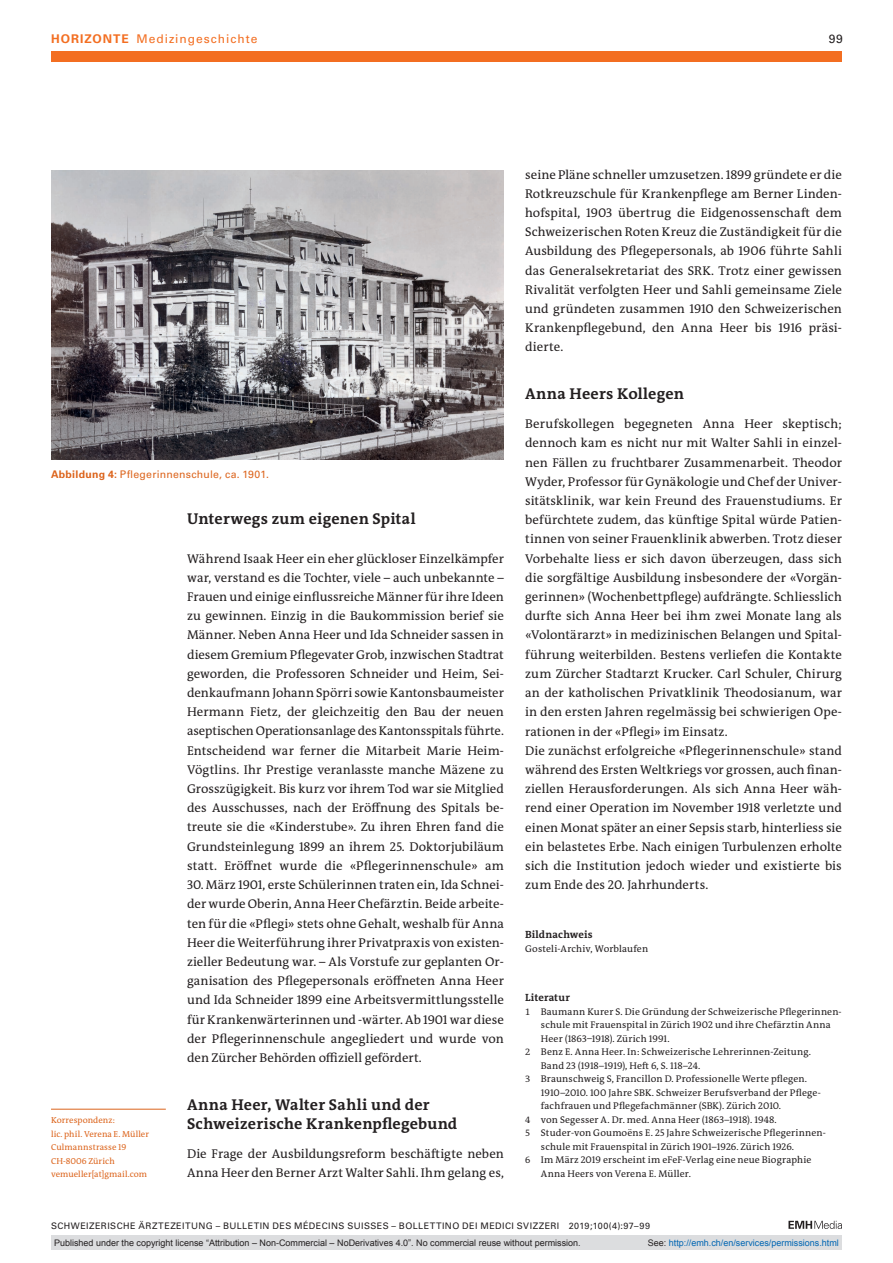
<style>
.page{position:relative;width:893px;height:1263px;background:#fff}
.page>*{position:absolute;margin:0;border:0;box-sizing:border-box;transform-origin:0 0}
.t1{font:700 15.75px/19.2px "The Antiqua B W7";letter-spacing:.015em;color:#231f20}
.t2{font:12.75px/19.2px "The Antiqua B W5 Plain";letter-spacing:.005em;color:#231f20;text-align:justify}
.t3{font:12px "Univers LT Std";letter-spacing:.08em;color:#f36e21}
.t4{font:12px "Univers LT Std";color:#231f20}
.t5{font:10.5px "Univers LT Std";letter-spacing:.025em;color:#dc641c}
.t6{font:700 10.5px "The Antiqua B W7";letter-spacing:.015em;color:#231f20}
.t7{font:9.75px "The Antiqua B W5 Plain";letter-spacing:.015em;color:#231f20}
.t8{font:9px "Arial";color:#231f20}
.t9{font:9px "Univers LT Std";letter-spacing:.05em;color:#231f20}
.t10{font:9px "Arial";color:#0166b3}
.t11{font:8.7px/13.5px "The Antiqua B W5 Plain";letter-spacing:.01em;color:#dc641c}
.s1{font-weight:700}
.s2{font-size:9.3px}
.s3{color:#231f20}
</style>
<div class="page">
<svg style="left:788px;top:1221px;width:54px;height:8px"></svg>
<div style="left:51px;top:51px;width:791px;height:11px;background:#f36e21"></div>
<hr style="left:51px;top:1109px;width:115px;height:1px;background:#dc641c">
<img style="left:51px;top:170px;width:453px;height:289px">
<div style="left:51px;top:1235px;width:791px;height:15px;background:#dcdddf"></div>
<p class="t3" style="left:51px;top:31px;width:208px"><span class="s1">HORIZONTE</span> Medizingeschichte</p>
<p class="t4" style="left:829px;top:31px;width:16px">99</p>
<p class="t5" style="left:51px;top:468px;width:219px"><span class="s1">Abbildung 4:</span> Pflegerinnenschule, ca. 1901.</p>
<p class="t11" style="left:51px;top:1114px;width:99px">Korrespondenz:<br>lic. phil. Verena E. Müller<br>Culmannstrasse 19<br>CH-8006 Zürich vemueller[at]gmail.com</p>
<p class="t1" style="left:187px;top:509px;width:230px">Unterwegs zum eigenen Spital</p>
<p class="t2" style="left:187px;top:549px;width:318px">Während Isaak Heer ein eher glückloser Einzelkämpfer war, verstand es die Tochter, viele – auch unbekannte – Frauen und einige einflussreiche Männer für ihre Ideen zu gewinnen. Einzig in die Baukommission berief sie Männer. Neben Anna Heer und Ida Schneider sassen in diesem Gremium Pflegevater Grob, inzwischen Stadtrat geworden, die Professoren Schneider und Heim, Sei&shy;denkaufmann Johann Spörri sowie Kantonsbaumeister Hermann Fietz, der gleichzeitig den Bau der neuen aseptischen Operationsanlage des Kantonsspitals führte.<br>Entscheidend war ferner die Mitarbeit Marie Heim-Vögtlins. Ihr Prestige veranlasste manche Mäzene zu Grosszügigkeit. Bis kurz vor ihrem Tod war sie Mitglied des Ausschusses, nach der Eröffnung des Spitals be&shy;treute sie die «Kinderstube». Zu ihren Ehren fand die Grundsteinlegung 1899 an ihrem 25. Doktorjubiläum statt. Eröffnet wurde die «Pflegerinnenschule» am</p>
<p class="t2" style="left:187px;top:875px;width:318px">30. März 1901, erste Schülerinnen traten ein, Ida Schnei&shy;der wurde Oberin, Anna Heer Chefärztin. Beide arbeite&shy;ten für die «Pflegi» stets ohne Gehalt, weshalb für Anna Heer die Weiterführung ihrer Privatpraxis von existen&shy;zieller Bedeutung war. – Als Vorstufe zur geplanten Or&shy;ganisation des Pflegepersonals eröffneten Anna Heer und Ida Schneider 1899 eine Arbeitsvermittlungsstelle für Krankenwärterinnen und -wärter. Ab 1901 war diese der Pflegerinnenschule angegliedert und wurde von den Zürcher Behörden offiziell gefördert.</p>
<p class="t1" style="left:187px;top:1095px;width:272px">Anna Heer, Walter Sahli und der<br>Schweizerische Krankenpflegebund</p>
<p class="t2" style="left:187px;top:1144px;width:318px">Die Frage der Ausbildungsreform beschäftigte neben<br>Anna Heer den Berner Arzt Walter Sahli. Ihm gelang es,</p>
<p class="t2" style="left:525px;top:165px;width:318px">seine Pläne schneller umzusetzen. 1899 gründete er die Rotkreuzschule für Krankenpflege am Berner Linden&shy;hofspital, 1903 übertrug die Eidgenossenschaft dem Schweizerischen Roten Kreuz die Zuständigkeit für die Ausbildung des Pflegepersonals, ab 1906 führte Sahli das Generalsekretariat des SRK. Trotz einer gewissen Rivalität verfolgten Heer und Sahli gemeinsame Ziele und gründeten zusammen 1910 den Schweizerischen Krankenpflegebund, den Anna Heer bis 1916 präsi&shy;dierte.</p>
<p class="t1" style="left:525px;top:385px;width:160px">Anna Heers Kollegen</p>
<p class="t2" style="left:525px;top:414px;width:318px;text-align:left">Berufskollegen begegneten Anna Heer skeptisch; dennoch kam es nicht nur mit Walter Sahli in einzel&shy;nen Fällen zu fruchtbarer Zusammenarbeit. Theodor Wyder, Professor für Gynäkologie und Chef der Univer&shy;sitätsklinik, war kein Freund des Frauenstudiums. Er befürchtete zudem, das künftige Spital würde Patien&shy;tinnen von seiner Frauenklinik abwerben. Trotz dieser Vorbehalte liess er sich davon überzeugen, dass sich die sorgfältige Ausbildung insbesondere der «Vorgän&shy;gerinnen» (Wochenbettpflege) aufdrängte. Schliesslich durfte sich Anna Heer bei ihm zwei Monate lang als «Volontärarzt» in medizinischen Belangen und Spital&shy;führung weiterbilden. Bestens verliefen die Kontakte zum Zürcher Stadtarzt Krucker. Carl Schuler, Chirurg an der katholischen Privatklinik Theodosianum, war in den ersten Jahren regelmässig bei schwierigen Ope&shy;rationen in der «Pflegi» im Einsatz.<br>Die zunächst erfolgreiche «Pflegerinnenschule» stand während des Ersten Weltkriegs vor grossen, auch finan&shy;ziellen Herausforderungen. Als sich Anna Heer wäh&shy;rend einer Operation im November 1918 verletzte und einen Monat später an einer Sepsis starb, hinterliess sie ein belastetes Erbe. Nach einigen Turbulenzen erholte sich die Institution jedoch wieder und existierte bis zum Ende des 20. Jahrhunderts.</p>
<p class="t6" style="left:525px;top:928px;width:69px">Bildnachweis</p>
<p class="t7" style="left:525px;top:942px;width:124px">Gosteli-Archiv, Worblaufen</p>
<p class="t6" style="left:525px;top:991px;width:46px">Literatur</p>
<p class="t7" style="left:525px;top:1005px;width:318px"><span class="s2">1</span> Baumann Kurer S. Die Gründung der Schweizerische Pflegerinnen-</p>
<p class="t7" style="left:541px;top:1019px;width:291px">schule mit Frauenspital in Zürich 1902 und ihre Chefärztin Anna</p>
<p class="t7" style="left:541px;top:1032px;width:130px">Heer (1863–1918). Zürich 1991.</p>
<p class="t7" style="left:525px;top:1046px;width:287px"><span class="s2">2</span> Benz E. Anna Heer. In: Schweizerische Lehrerinnen-Zeitung.</p>
<p class="t7" style="left:541px;top:1059px;width:161px">Band 23 (1918–1919), Heft 6, S. 118–24.</p>
<p class="t7" style="left:525px;top:1073px;width:283px"><span class="s2">3</span> Braunschweig S, Francillon D. Professionelle Werte pflegen.</p>
<p class="t7" style="left:541px;top:1086px;width:280px">1910–2010. 100 Jahre SBK. Schweizer Berufsverband der Pflege-</p>
<p class="t7" style="left:541px;top:1100px;width:242px">fachfrauen und Pflegefachmänner (SBK). Zürich 2010.</p>
<p class="t7" style="left:525px;top:1113px;width:253px"><span class="s2">4</span> von Segesser A. Dr. med. Anna Heer (1863–1918). 1948.</p>
<p class="t7" style="left:525px;top:1127px;width:302px"><span class="s2">5</span> Studer-von Goumoëns E. 25 Jahre Schweizerische Pflegerinnen-</p>
<p class="t7" style="left:541px;top:1140px;width:255px">schule mit Frauenspital in Zürich 1901–1926. Zürich 1926.</p>
<p class="t7" style="left:525px;top:1154px;width:288px"><span class="s2">6</span> Im März 2019 erscheint im eFeF-Verlag eine neue Biographie</p>
<p class="t7" style="left:541px;top:1167px;width:152px">Anna Heers von Verena E. Müller.</p>
<p class="t9" style="left:51px;top:1220px;width:600px">SCHWEIZERISCHE ÄRZTEZEITUNG – BULLETIN DES MÉDECINS SUISSES – BOLLETTINO DEI MEDICI SVIZZERI 2019;100(4):97–99</p>
<p class="t8" style="left:54px;top:1237px;width:528px">Published under the copyright license “Attribution – Non-Commercial – NoDerivatives 4.0”. No commercial reuse without permission.</p>
<p class="t10" style="left:648px;top:1237px;width:193px"><span class="s3">See:</span> http://emh.ch/en/services/permissions.html</p>
</div>
